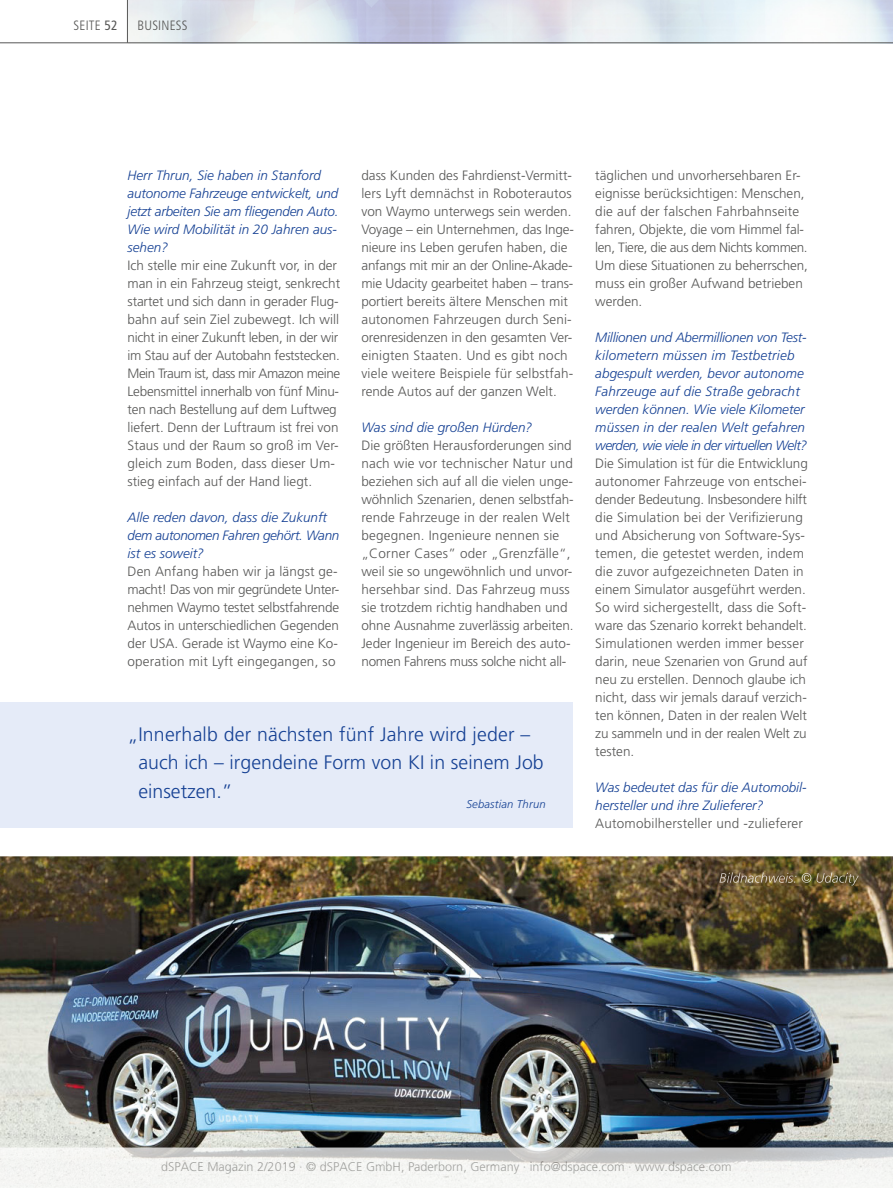
<style>
.page{position:relative;width:893px;height:1188px;background:#fff}
.page>*{position:absolute;margin:0;border:0;box-sizing:border-box;transform-origin:0 0}
.t1{font:300 19.5px/28.5px "Frutiger LT Pro";letter-spacing:.005em;color:#164194}
.t2{font:300 13.5px/18px "Frutiger LT Pro";color:#575756}
.t3{font:italic 300 13.5px/18px "Frutiger LT Pro";color:#164194}
.t4{font:300 condensed 13.5px "Frutiger LT Pro";letter-spacing:.015em;color:#575756}
.t5{font:300 12.6px "Frutiger LT Pro";color:#90908f}
.t6{font:italic 300 11.25px "Frutiger LT Pro";letter-spacing:.015em;color:#164194}
.s1{font-weight:400}
</style>
<div class="page">
<div style="left:0;top:702px;width:573px;height:126px;background:#e5ebf8"></div>
<img style="left:0;top:856px;width:893px;height:292px">
<hr style="left:0;top:43px;width:893px;height:1px;background:#575756">
<hr style="left:127px;top:0;width:1px;height:43px;background:#575756">
<img style="left:719px;top:873px;width:140px;height:13px">
<svg style="left:0;top:1148px;width:893px;height:40px"></svg>
<div style="left:162px;top:1162px;width:569px;height:12px;background:#f4f5f3"></div>
<p class="t4" style="left:74px;top:18px;width:46px">SEITE <span class="s1">52</span></p>
<p class="t4" style="left:137px;top:18px;width:52px">BUSINESS</p>
<p class="t3" style="left:128px;top:166px;width:212px">Herr Thrun, Sie haben in Stanford autonome Fahrzeuge entwickelt, und jetzt arbeiten Sie am fliegenden Auto.<br>Wie wird Mobilität in 20 Jahren aus&shy;sehen?</p>
<p class="t2" style="left:128px;top:256px;width:214px">Ich stelle mir eine Zukunft vor, in der man in ein Fahrzeug steigt, senkrecht startet und sich dann in gerader Flug&shy;bahn auf sein Ziel zubewegt. Ich will nicht in einer Zukunft leben, in der wir im Stau auf der Autobahn feststecken.<br>Mein Traum ist, dass mir Amazon meine Lebensmittel innerhalb von fünf Minu&shy;ten nach Bestellung auf dem Luftweg liefert. Denn der Luftraum ist frei von Staus und der Raum so groß im Ver&shy;gleich zum Boden, dass dieser Um&shy;stieg einfach auf der Hand liegt.</p>
<p class="t3" style="left:128px;top:508px;width:213px">Alle reden davon, dass die Zukunft dem autonomen Fahren gehört. Wann ist es soweit?</p>
<p class="t2" style="left:128px;top:562px;width:213px">Den Anfang haben wir ja längst ge&shy;macht! Das von mir gegründete Unter&shy;nehmen Waymo testet selbstfahrende Autos in unterschiedlichen Gegenden der USA. Gerade ist Waymo eine Ko&shy;operation mit Lyft eingegangen, so</p>
<p class="t2" style="left:361px;top:166px;width:214px">dass Kunden des Fahrdienst-Vermitt&shy;lers Lyft demnächst in Roboterautos von Waymo unterwegs sein werden.<br>Voyage – ein Unternehmen, das Inge&shy;nieure ins Leben gerufen haben, die anfangs mit mir an der Online-Akade&shy;mie Udacity gearbeitet haben – trans&shy;portiert bereits ältere Menschen mit autonomen Fahrzeugen durch Seni&shy;orenresidenzen in den gesamten Ver&shy;einigten Staaten. Und es gibt noch viele weitere Beispiele für selbstfah&shy;rende Autos auf der ganzen Welt.</p>
<p class="t3" style="left:361px;top:418px;width:172px">Was sind die großen Hürden?</p>
<p class="t2" style="left:361px;top:436px;width:214px">Die größten Herausforderungen sind nach wie vor technischer Natur und beziehen sich auf all die vielen unge&shy;wöhnlich Szenarien, denen selbstfah&shy;rende Fahrzeuge in der realen Welt begegnen. Ingenieure nennen sie „Corner Cases” oder „Grenzfälle“, weil sie so ungewöhnlich und unvor&shy;hersehbar sind. Das Fahrzeug muss sie trotzdem richtig handhaben und ohne Ausnahme zuverlässig arbeiten.<br>Jeder Ingenieur im Bereich des auto&shy;nomen Fahrens muss solche nicht all-</p>
<h1 class="t1" style="left:138px;top:720px;width:407px;text-indent:-11px">„ Innerhalb der nächsten fünf Jahre wird jeder – auch ich – irgendeine Form von KI in seinem Job einsetzen.”</h1>
<p class="t6" style="left:466px;top:798px;width:81px">Sebastian Thrun</p>
<p class="t2" style="left:595px;top:166px;width:214px">täglichen und unvorhersehbaren Er&shy;eignisse berücksichtigen: Menschen, die auf der falschen Fahrbahnseite fahren, Objekte, die vom Himmel fal&shy;len, Tiere, die aus dem Nichts kommen.<br>Um diese Situationen zu beherrschen, muss ein großer Aufwand betrieben werden.</p>
<p class="t3" style="left:595px;top:328px;width:213px">Millionen und Abermillionen von Test&shy;kilometern müssen im Testbetrieb abgespult werden, bevor autonome Fahrzeuge auf die Straße gebracht werden können. Wie viele Kilometer müssen in der realen Welt gefahren werden, wie viele in der virtuellen Welt?</p>
<p class="t2" style="left:595px;top:454px;width:214px">Die Simulation ist für die Entwicklung autonomer Fahrzeuge von entschei&shy;dender Bedeutung. Insbesondere hilft die Simulation bei der Verifizierung und Absicherung von Software-Sys&shy;temen, die getestet werden, indem die zuvor aufgezeichneten Daten in einem Simulator ausgeführt werden.<br>So wird sichergestellt, dass die Soft&shy;ware das Szenario korrekt behandelt.<br>Simulationen werden immer besser darin, neue Szenarien von Grund auf neu zu erstellen. Dennoch glaube ich nicht, dass wir jemals darauf verzich&shy;ten können, Daten in der realen Welt zu sammeln und in der realen Welt zu testen.</p>
<p class="t3" style="left:595px;top:778px;width:213px">Was bedeutet das für die Automobil&shy;hersteller und ihre Zulieferer?</p>
<p class="t2" style="left:595px;top:814px;width:209px">Automobilhersteller und -zulieferer</p>
<p class="t5" style="left:161px;top:1160px;width:572px">dSPACE Magazin 2/2019 · © dSPACE GmbH, Paderborn, Germany · info@dspace.com · www.dspace.com</p>
</div>
